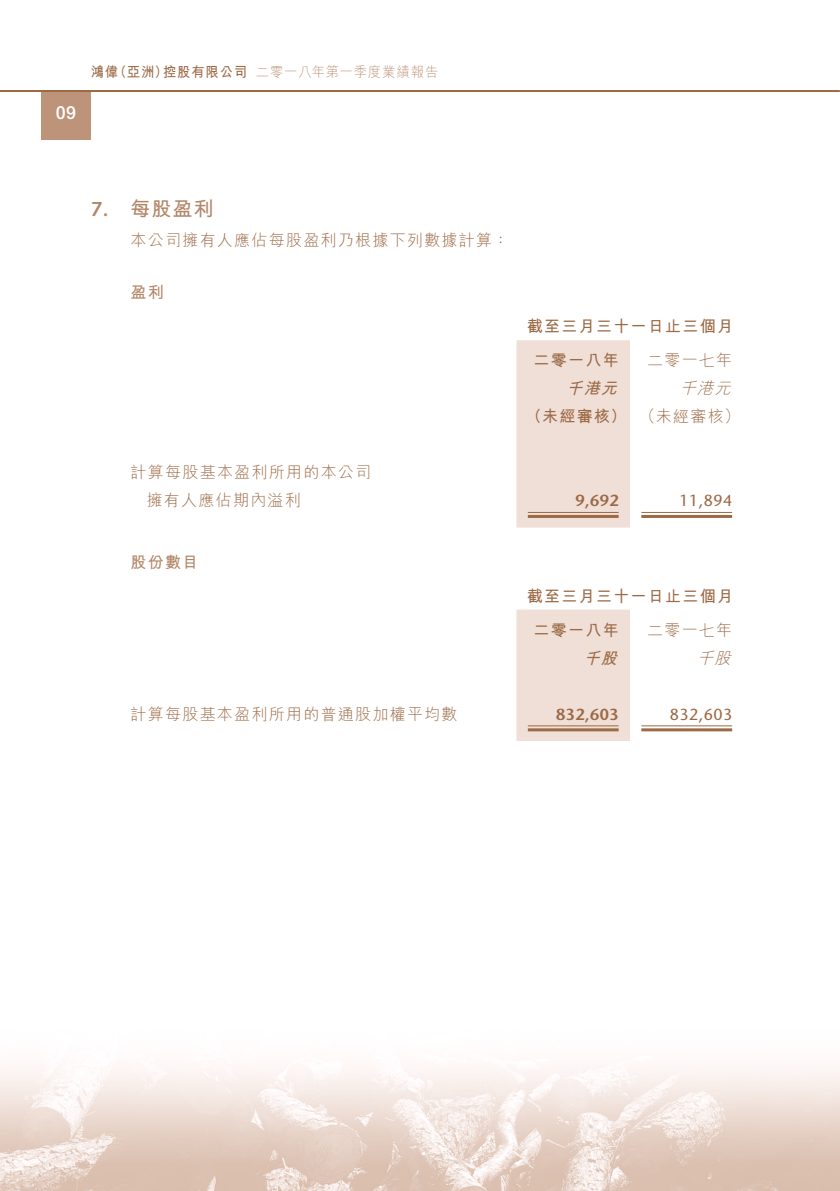
<style>
.page{position:relative;width:840px;height:1191px;background:#fff}
.page>*{position:absolute;margin:0;border:0;box-sizing:border-box;transform-origin:0 0}
.t1{font:700 20px "M Hei HK";color:#b28668}
.t2{font:600 20px "Stone Sans Std";color:#b28668}
.t3{font:500 18px "Arial MT Std";color:#fff}
.t4{font:300 16px "M Hei HK";letter-spacing:.08em;color:#9c6a46}
.t5{font:700 16px/28px "M Hei HK";letter-spacing:.08em;color:#9c6a46}
.t6{font:500 16px "Stone Sans Std";letter-spacing:.03em;color:#9c6a46}
.t7{font:600 16px "Stone Sans Std";letter-spacing:.03em;color:#9c6a46}
.t8{font:700 16px "M Hei HK";letter-spacing:.08em;color:#b28668}
.t9{font:italic 300 16px "M Hei HK";color:#9c6a46}
.t10{font:italic 700 16px "M Hei HK";color:#9c6a46}
.t11{font:300 14px "M Hei HK";letter-spacing:.065em;color:#bd947a;scale:.95 1}
.t12{font:700 14px "M Hei HK";letter-spacing:.065em;color:#9c6a46;scale:.95 1}
.s1{font-style:italic}
.s2{font-weight:300}
</style>
<div class="page">
<div style="left:41px;top:90px;width:50px;height:50px;background:#bd947a"></div>
<hr style="left:0;top:90px;width:839px;height:2px;background:#9c6a46">
<img style="left:0;top:609px;width:838px;height:582px">
<div style="left:516px;top:340px;width:113px;height:187px;background:#efdfd7"></div>
<hr style="left:527px;top:512px;width:91px;height:1px;background:#9c6a46">
<hr style="left:527px;top:515px;width:91px;height:3px;background:#9c6a46">
<hr style="left:641px;top:512px;width:90px;height:1px;background:#9c6a46">
<hr style="left:641px;top:515px;width:90px;height:3px;background:#9c6a46">
<div style="left:516px;top:609px;width:113px;height:132px;background:#efdfd7"></div>
<hr style="left:527px;top:725px;width:91px;height:1px;background:#9c6a46">
<hr style="left:527px;top:728px;width:91px;height:3px;background:#9c6a46">
<hr style="left:641px;top:725px;width:90px;height:1px;background:#9c6a46">
<hr style="left:641px;top:728px;width:90px;height:3px;background:#9c6a46">
<p class="t3" style="left:56px;top:102px;width:22px">09</p>
<p class="t12" style="left:91px;top:62px;width:30px">鴻偉</p>
<p class="t12" style="left:163px;top:62px;width:90px">控股有限公司</p>
<p class="t12" style="left:113px;top:62px;width:59px">（亞洲）</p>
<p class="t11" style="left:256px;top:62px;width:193px">二零一八年第一季度業績報告</p>
<p class="t2" style="left:91px;top:197px;width:19px">7.</p>
<p class="t1" style="left:130px;top:194px;width:84px">每股盈利</p>
<p class="t4" style="left:130px;top:229px;width:379px">本公司擁有人應佔每股盈利乃根據下列數據計算：</p>
<p class="t8" style="left:130px;top:281px;width:35px">盈利</p>
<p class="t4" style="left:130px;top:461px;width:242px">計算每股基本盈利所用的本公司</p>
<p class="t4" style="left:147px;top:489px;width:156px">擁有人應佔期內溢利</p>
<p class="t8" style="left:130px;top:550px;width:69px">股份數目</p>
<p class="t4" style="left:130px;top:702px;width:328px">計算每股基本盈利所用的普通股加權平均數</p>
<p class="t5" style="left:526px;top:311px;width:207px">截至三月三十一日止三個月</p>
<p class="t4" style="left:646px;top:349px;width:87px">二零一七年</p>
<p class="t5" style="left:533px;top:345px;width:87px">二零一八年</p>
<p class="t9" style="left:679px;top:377px;width:58px">千港元</p>
<p class="t5" style="left:525px;top:373px;width:216px;text-indent:41px"><span class="s1">千港元<br></span>（未經審核） <span class="s2">（未經審核(</span></p>
<p class="t7" style="left:575px;top:491px;width:45px">9,692</p>
<p class="t6" style="left:679px;top:491px;width:54px">11,894</p>
<p class="t5" style="left:526px;top:580px;width:207px">截至三月三十一日止三個月</p>
<p class="t4" style="left:646px;top:618px;width:87px">二零一七年</p>
<p class="t5" style="left:533px;top:614px;width:87px">二零一八年</p>
<p class="t10" style="left:583px;top:646px;width:40px">千股</p>
<p class="t7" style="left:556px;top:704px;width:64px">832,603</p>
<p class="t9" style="left:696px;top:646px;width:40px">千股</p>
<p class="t6" style="left:669px;top:704px;width:64px">832,603</p>
</div>
